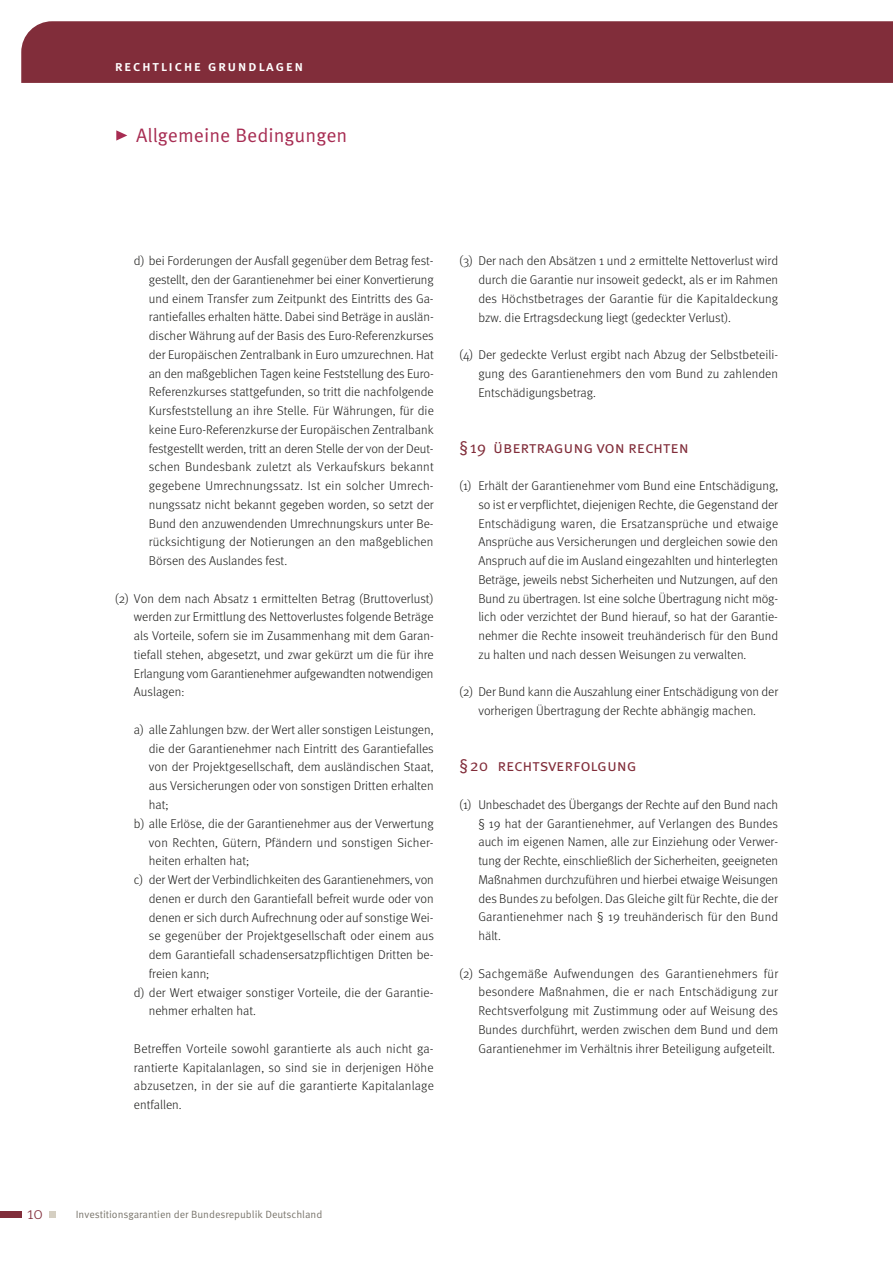
<style>
.page{position:relative;width:893px;height:1263px;background:#fff}
.page>*{position:absolute;margin:0;border:0;box-sizing:border-box;transform-origin:0 0}
.t1{font:19.5px "Meta Pro Norm";color:#a72c52}
.t2{font:300 17.25px "Meta Pro";color:#812d3a}
.t3{font:16.5px "Meta Pro Norm";letter-spacing:-.01em;color:#812d3a}
.t4{font:500 14.7px "Meta Pro";letter-spacing:.1em;color:#fff}
.t5{font:300 12.75px/18.8px "Meta Pro";color:#1a1a18;text-align:justify}
.t6{font:10.5px "Meta Pro Norm";letter-spacing:-.005em;color:#7a766d}
</style>
<div class="page">
<div style="left:0;top:1211px;width:21px;height:7px;background:#812d3a"></div>
<div style="left:49px;top:1211px;width:7px;height:7px;background:#d5cfc2"></div>
<div style="left:21px;top:21px;width:872px;height:62px;background:#812d3a"></div>
<svg style="left:116px;top:130px;width:11px;height:11px"></svg>
<p class="t4" style="left:115px;top:54px;width:190px">rechtliche grundlagen</p>
<h1 class="t1" style="left:136px;top:121px;width:213px">Allgemeine Bedingungen</h1>
<p class="t5" style="left:149px;top:251px;width:287px;text-align:left;text-indent:-15px">d) bei Forderungen der Ausfall gegenüber dem Betrag fest&shy;gestellt, den der Garantienehmer bei einer Konvertierung und einem Transfer zum Zeitpunkt des Eintritts des Ga&shy;rantiefalles erhalten hätte. Dabei sind Beträge in auslän&shy;discher Währung auf der Basis des Euro-Referenzkurses der Europäischen Zentralbank in Euro umzurechnen. Hat an den maßgeblichen Tagen keine Feststellung des Euro-- Referenzkurses stattgefunden, so tritt die nachfolgende Kursfeststellung an ihre Stelle. Für Währungen, für die keine Euro-Referenzkurse der Europäischen Zentralbank festgestellt werden, tritt an deren Stelle der von der Deut&shy;schen Bundesbank zuletzt als Verkaufskurs bekannt gegebene Umrechnungssatz. Ist ein solcher Umrech&shy;nungssatz nicht bekannt gegeben worden, so setzt der Bund den anzuwendenden Umrechnungskurs unter Be&shy;rücksichtigung der Notierungen an den maßgeblichen Börsen des Auslandes fest.</p>
<p class="t5" style="left:134px;top:588px;width:301px;text-indent:-19px">(2) Von dem nach Absatz 1 ermittelten Betrag (Bruttoverlust) werden zur Ermittlung des Nettoverlustes folgende Beträge als Vorteile, sofern sie im Zusammenhang mit dem Garan&shy;tiefall stehen, abgesetzt, und zwar gekürzt um die für ihre Erlangung vom Garantienehmer aufgewandten notwendigen Auslagen:</p>
<p class="t5" style="left:134px;top:719px;width:301px">a) alle Zahlungen bzw. der Wert aller sonstigen Leistungen,</p>
<p class="t5" style="left:149px;top:738px;width:286px">die der Garantienehmer nach Eintritt des Garantiefalles</p>
<p class="t5" style="left:149px;top:757px;width:286px">von der Projektgesellschaft, dem ausländischen Staat,</p>
<p class="t5" style="left:149px;top:776px;width:286px">aus Versicherungen oder von sonstigen Dritten erhalten</p>
<p class="t5" style="left:149px;top:794px;width:21px">hat;</p>
<p class="t5" style="left:134px;top:813px;width:301px">b) alle Erlöse, die der Garantienehmer aus der Verwertung</p>
<p class="t5" style="left:149px;top:832px;width:286px">von Rechten, Gütern, Pfändern und sonstigen Sicher-</p>
<p class="t5" style="left:149px;top:851px;width:102px">heiten erhalten hat;</p>
<p class="t5" style="left:134px;top:869px;width:301px">c) der Wert der Verbindlichkeiten des Garantienehmers, von</p>
<p class="t5" style="left:149px;top:888px;width:286px">denen er durch den Garantiefall befreit wurde oder von</p>
<p class="t5" style="left:149px;top:907px;width:286px">denen er sich durch Aufrechnung oder auf sonstige Wei-</p>
<p class="t5" style="left:149px;top:926px;width:287px">se gegenüber der Projektgesellschaft oder einem aus</p>
<p class="t5" style="left:149px;top:945px;width:286px">dem Garantiefall schadensersatzpflichtigen Dritten be-</p>
<p class="t5" style="left:149px;top:963px;width:62px">freien kann;</p>
<p class="t5" style="left:134px;top:982px;width:301px">d) der Wert etwaiger sonstiger Vorteile, die der Garantie-</p>
<p class="t5" style="left:149px;top:1001px;width:109px">nehmer erhalten hat.</p>
<p class="t5" style="left:134px;top:1038px;width:301px">Betreffen Vorteile sowohl garantierte als auch nicht ga&shy;rantierte Kapitalanlagen, so sind sie in derjenigen Höhe abzusetzen, in der sie auf die garantierte Kapitalanlage entfallen.</p>
<p class="t5" style="left:478px;top:251px;width:301px;text-indent:-19px">(3) Der nach den Absätzen 1 und 2 ermittelte Nettoverlust wird durch die Garantie nur insoweit gedeckt, als er im Rahmen des Höchstbetrages der Garantie für die Kapitaldeckung bzw. die Ertragsdeckung liegt (gedeckter Verlust).</p>
<p class="t5" style="left:478px;top:345px;width:301px;text-indent:-19px">(4) Der gedeckte Verlust ergibt nach Abzug der Selbstbeteili&shy;gung des Garantienehmers den vom Bund zu zahlenden Entschädigungsbetrag.</p>
<p class="t3" style="left:459px;top:434px;width:231px">§19 übertragung von rechten</p>
<p class="t5" style="left:478px;top:476px;width:301px;text-indent:-19px">(1) Erhält der Garantienehmer vom Bund eine Entschädigung, so ist er verpflichtet, diejenigen Rechte, die Gegenstand der Entschädigung waren, die Ersatzansprüche und etwaige Ansprüche aus Versicherungen und dergleichen sowie den Anspruch auf die im Ausland eingezahlten und hinterlegten Beträge, jeweils nebst Sicherheiten und Nutzungen, auf den Bund zu übertragen. Ist eine solche Übertragung nicht mög&shy;lich oder verzichtet der Bund hierauf, so hat der Garantie&shy;nehmer die Rechte insoweit treuhänderisch für den Bund zu halten und nach dessen Weisungen zu verwalten.</p>
<p class="t5" style="left:459px;top:682px;width:320px;text-align:center">(2) Der Bund kann die Auszahlung einer Entschädigung von der vorherigen Übertragung der Rechte abhängig machen.</p>
<p class="t3" style="left:459px;top:753px;width:179px">§20 rechtsverfolgung</p>
<p class="t5" style="left:478px;top:794px;width:301px;text-indent:-19px">(1) Unbeschadet des Übergangs der Rechte auf den Bund nach § 19 hat der Garantienehmer, auf Verlangen des Bundes auch im eigenen Namen, alle zur Einziehung oder Verwer&shy;tung der Rechte, einschließlich der Sicherheiten, geeigneten Maßnahmen durchzuführen und hierbei etwaige Weisungen des Bundes zu befolgen. Das Gleiche gilt für Rechte, die der Garantienehmer nach § 19 treuhänderisch für den Bund hält.</p>
<p class="t5" style="left:478px;top:963px;width:301px;text-indent:-19px">(2) Sachgemäße Aufwendungen des Garantienehmers für besondere Maßnahmen, die er nach Entschädigung zur Rechtsverfolgung mit Zustimmung oder auf Weisung des Bundes durchführt, werden zwischen dem Bund und dem Garantienehmer im Verhältnis ihrer Beteiligung aufgeteilt.</p>
<h2 class="t2" style="left:27px;top:1200px;width:18px">10</h2>
<p class="t6" style="left:76px;top:1206px;width:248px">Investitionsgarantien der Bundesrepublik Deutschland</p>
</div>
